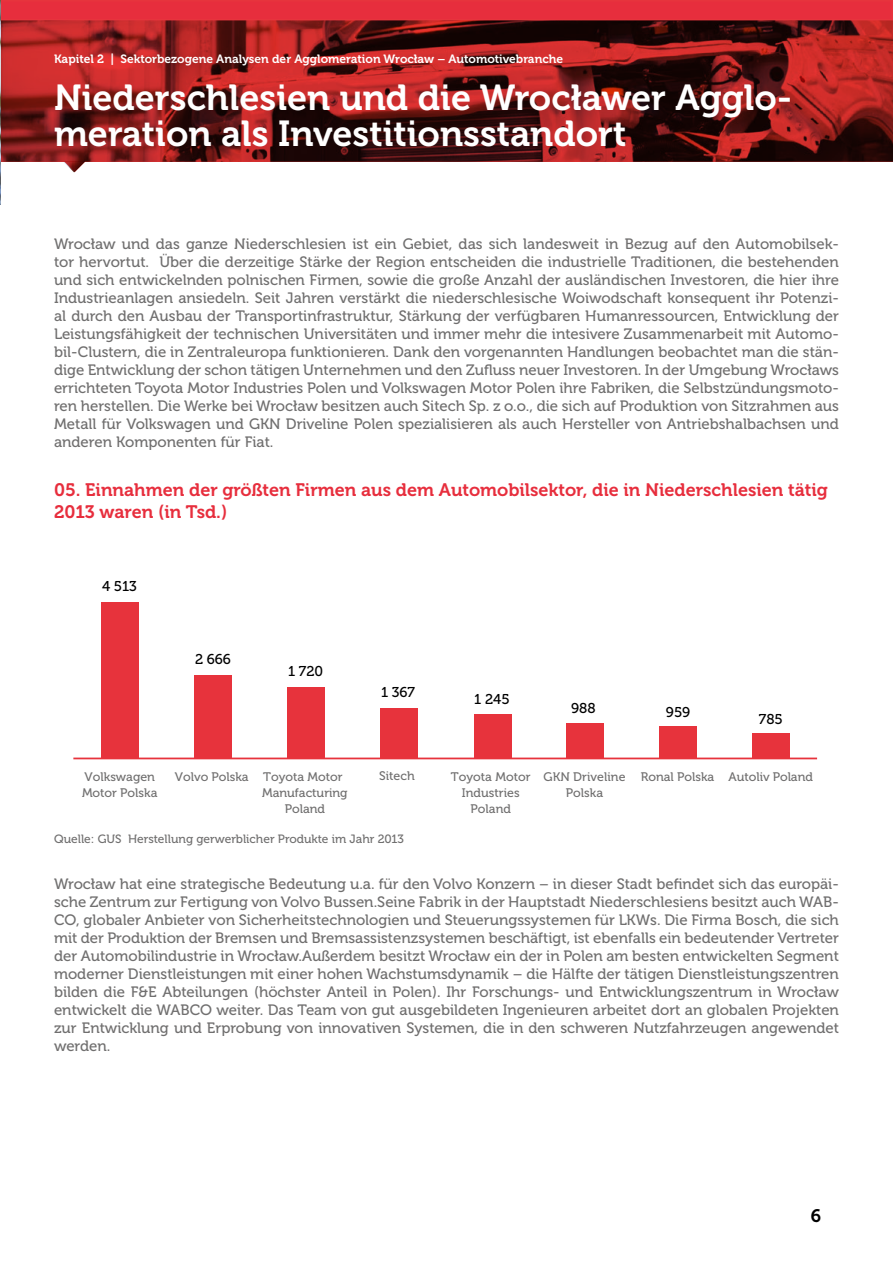
<style>
.page{position:relative;width:893px;height:1263px;background:#fff}
.page>*{position:absolute;margin:0;border:0;box-sizing:border-box;transform-origin:0 0}
.t1{font:36px/36px "Museo 700";color:#fff}
.t2{font:18px/21.6px "Museo 700";color:#e72e3d}
.t3{font:18px "Museo 700";color:#000}
.t4{font:15px/18px "Museo 500";color:#706f6f;text-align:justify}
.t5{font:14.25px "Museo 500";color:#000}
.t6{font:12.3px/16.2px "Museo 500";color:#706f6f;text-align:center}
.t7{font:12px "Museo 700";color:#fff}
.t8{font:12px "Museo 500";color:#706f6f}
</style>
<div class="page">
<svg style="left:0;top:20px;width:893px;height:142px;background:#791a19"></svg>
<div style="left:1px;top:1px;width:891px;height:19px;background:#e72e3d"></div>
<div style="left:0;top:0;width:893px;height:20px;border:2px solid #e7343d"></div>
<svg style="left:64px;top:162px;width:21px;height:10px"></svg>
<hr style="left:73px;top:757px;width:744px;height:2px;background:#e7333c">
<div style="left:101px;top:602px;width:37px;height:156px;background:#e7333c"></div>
<div style="left:194px;top:675px;width:37px;height:83px;background:#e7333c"></div>
<div style="left:287px;top:687px;width:37px;height:71px;background:#e7333c"></div>
<div style="left:380px;top:707px;width:37px;height:51px;background:#e7333c"></div>
<div style="left:474px;top:714px;width:37px;height:44px;background:#e7333c"></div>
<div style="left:566px;top:723px;width:37px;height:35px;background:#e7333c"></div>
<div style="left:659px;top:726px;width:37px;height:32px;background:#e7333c"></div>
<div style="left:752px;top:733px;width:37px;height:25px;background:#e7333c"></div>
<p class="t7" style="left:54px;top:52px;width:511px">Kapitel 2 | Sektorbezogene Analysen der Agglomeration Wrocław – Automotivebranche</p>
<h1 class="t1" style="left:54px;top:80px;width:740px">Niederschlesien und die Wrocławer Agglo&shy;meration als Investitionsstandort</h1>
<p class="t4" style="left:54px;top:235px;width:786px">Wrocław und das ganze Niederschlesien ist ein Gebiet, das sich landesweit in Bezug auf den Automobilsek&shy;tor hervortut. Über die derzeitige Stärke der Region entscheiden die industrielle Traditionen, die bestehenden und sich entwickelnden polnischen Firmen, sowie die große Anzahl der ausländischen Investoren, die hier ihre Industrieanlagen ansiedeln. Seit Jahren verstärkt die niederschlesische Woiwodschaft konsequent ihr Potenzi&shy;al durch den Ausbau der Transportinfrastruktur, Stärkung der verfügbaren Humanressourcen, Entwicklung der Leistungsfähigkeit der technischen Universitäten und immer mehr die intesivere Zusammenarbeit mit Automo&shy;bil-Clustern, die in Zentraleuropa funktionieren. Dank den vorgenannten Handlungen beobachtet man die stän&shy;dige Entwicklung der schon tätigen Unternehmen und den Zufluss neuer Investoren. In der Umgebung Wrocławs errichteten Toyota Motor Industries Polen und Volkswagen Motor Polen ihre Fabriken, die Selbstzündungsmoto&shy;ren herstellen. Die Werke bei Wrocław besitzen auch Sitech Sp. z o.o., die sich auf Produktion von Sitzrahmen aus Metall für Volkswagen und GKN Driveline Polen spezialisieren als auch Hersteller von Antriebshalbachsen und anderen Komponenten für Fiat.</p>
<p class="t2" style="left:54px;top:480px;width:775px">05. Einnahmen der größten Firmen aus dem Automobilsektor, die in Niederschlesien tätig<br>2013 waren (in Tsd.)</p>
<p class="t5" style="left:102px;top:578px;width:36px">4 513</p>
<p class="t5" style="left:195px;top:651px;width:37px">2 666</p>
<p class="t5" style="left:288px;top:664px;width:37px">1 720</p>
<p class="t6" style="left:85px;top:768px;width:72px">Volkswagen</p>
<p class="t6" style="left:82px;top:785px;width:77px">Motor Polska</p>
<p class="t6" style="left:175px;top:768px;width:75px">Volvo Polska</p>
<p class="t6" style="left:262px;top:768px;width:87px">Toyota Motor<br>Manufacturing<br>Poland</p>
<p class="t5" style="left:381px;top:684px;width:35px">1 367</p>
<p class="t6" style="left:379px;top:768px;width:37px">Sitech</p>
<p class="t8" style="left:54px;top:832px;width:351px">Quelle: GUS Herstellung gerwerblicher Produkte im Jahr 2013</p>
<p class="t5" style="left:474px;top:692px;width:37px">1 245</p>
<p class="t5" style="left:571px;top:700px;width:26px">988</p>
<p class="t5" style="left:666px;top:704px;width:26px">959</p>
<p class="t5" style="left:759px;top:712px;width:25px">785</p>
<p class="t6" style="left:451px;top:768px;width:81px">Toyota Motor<br>Industries<br>Poland</p>
<p class="t6" style="left:544px;top:768px;width:83px">GKN Driveline<br>Polska</p>
<p class="t6" style="left:641px;top:768px;width:75px">Ronal Polska</p>
<p class="t6" style="left:728px;top:768px;width:86px">Autoliv Poland</p>
<p class="t4" style="left:54px;top:875px;width:786px">Wrocław hat eine strategische Bedeutung u.a. für den Volvo Konzern – in dieser Stadt befindet sich das europäi&shy;sche Zentrum zur Fertigung von Volvo Bussen.Seine Fabrik in der Hauptstadt Niederschlesiens besitzt auch WAB-CO, globaler Anbieter von Sicherheitstechnologien und Steuerungssystemen für LKWs. Die Firma Bosch, die sich mit der Produktion der Bremsen und Bremsassistenzsystemen beschäftigt, ist ebenfalls ein bedeutender Vertreter der Automobilindustrie in Wrocław.Außerdem besitzt Wrocław ein der in Polen am besten entwickelten Segment moderner Dienstleistungen mit einer hohen Wachstumsdynamik – die Hälfte der tätigen Dienstleistungszentren bilden die F&amp;E Abteilungen (höchster Anteil in Polen). Ihr Forschungs- und Entwicklungszentrum in Wrocław entwickelt die WABCO weiter. Das Team von gut ausgebildeten Ingenieuren arbeitet dort an globalen Projekten zur Entwicklung und Erprobung von innovativen Systemen, die in den schweren Nutzfahrzeugen angewendet werden.</p>
<p class="t3" style="left:811px;top:1206px;width:12px">6</p>
</div>
